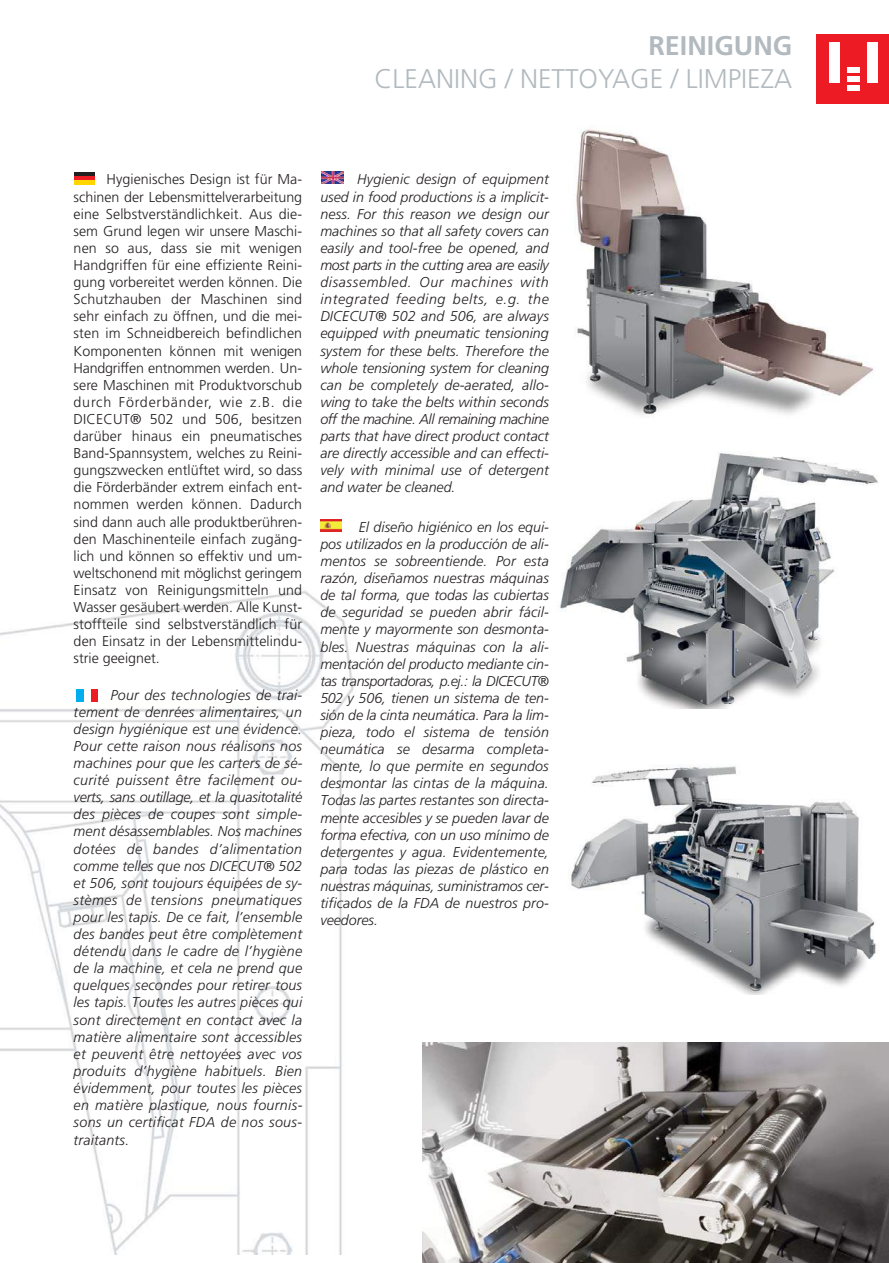
<style>
.page{position:relative;width:889px;height:1263px;background:#fff}
.page>*{position:absolute;margin:0;border:0;box-sizing:border-box;transform-origin:0 0}
.t1{font:300 27px "Frutiger";color:#b2babf}
.t2{font:700 27px "Frutiger CE";color:#b2babf}
.t3{font:italic 300 14.25px/17.1px "Frutiger";letter-spacing:.01em;color:#231f20;text-align:justify}
.t4{font:300 14.25px/17.1px "Frutiger";letter-spacing:.01em;color:#231f20;text-align:justify}
</style>
<div class="page">
<hr style="left:888px;top:0;width:1px;height:1263px;background:#dadee1">
<img style="left:0;top:125px;width:847px;height:1130px">
<div style="left:816px;top:34px;width:72px;height:70px;background:#ed1c24"></div>
<div style="left:829px;top:42px;width:11px;height:40px;background:#fff"></div>
<div style="left:866px;top:42px;width:11px;height:40px;background:#fff"></div>
<div style="left:847px;top:85px;width:12px;height:6px;background:#fff"></div>
<div style="left:847px;top:76px;width:12px;height:5px;background:#fff"></div>
<div style="left:847px;top:67px;width:12px;height:5px;background:#fff"></div>
<img style="left:322px;top:172px;width:21px;height:11px">
<img style="left:321px;top:519px;width:21px;height:12px">
<div style="left:74px;top:172px;width:21px;height:16px;background:#fff"></div>
<div style="left:74px;top:172px;width:21px;height:13px;background:#ed1c24"></div>
<hr style="left:74px;top:172px;width:21px;height:4px;background:#231f20">
<div style="left:74px;top:180px;width:21px;height:5px;background:#ffd600"></div>
<div style="left:77px;top:690px;width:21px;height:14px;background:#fff"></div>
<div style="left:77px;top:690px;width:7px;height:12px;background:#00aeef"></div>
<div style="left:91px;top:690px;width:7px;height:12px;background:#ed1c24"></div>
<img style="left:422px;top:1043px;width:466px;height:220px">
<img style="left:569px;top:126px;width:320px;height:304px">
<div style="left:556px;top:446px;width:332px;height:268px;background:#fff"></div>
<img style="left:559px;top:453px;width:320px;height:256px">
<div style="left:557px;top:760px;width:331px;height:246px;background:#fff"></div>
<img style="left:568px;top:764px;width:308px;height:231px">
<h1 class="t2" style="left:648px;top:34px;width:145px">REINIGUNG</h1>
<h1 class="t1" style="left:374px;top:67px;width:419px">CLEANING / NETTOYAGE / LIMPIEZA</h1>
<p class="t4" style="left:74px;top:172px;width:230px;text-indent:33px">Hygienisches Design ist für Ma&shy;schinen der Lebensmittelverarbeitung eine Selbstverständlichkeit. Aus die&shy;sem Grund legen wir unsere Maschi&shy;nen so aus, dass sie mit wenigen Handgriffen für eine effiziente Reini&shy;gung vorbereitet werden können. Die Schutzhauben der Maschinen sind sehr einfach zu öffnen, und die mei&shy;sten im Schneidbereich befindlichen Komponenten können mit wenigen Handgriffen entnommen werden. Un&shy;sere Maschinen mit Produktvorschub durch Förderbänder, wie z.B. die DICECUT® 502 und 506, besitzen darüber hinaus ein pneumatisches Band-Spannsystem, welches zu Reini&shy;gungszwecken entlüftet wird, so dass die Förderbänder extrem einfach ent&shy;nommen werden können. Dadurch sind dann auch alle pro dukt berühren&shy;den Maschinenteile einfach zugäng&shy;lich und können so effektiv und um&shy;weltschonend mit möglichst geringem Einsatz von Reinigungsmitteln und Wasser gesäubert werden. Alle Kunst&shy;stoffteile sind selbstverständlich für den Einsatz in der Lebensmittelindu&shy;strie geeignet.</p>
<p class="t3" style="left:74px;top:687px;width:230px;text-indent:37px">Pour des technologies de trai&shy;tement de denrées alimentaires, un design hygiénique est une évidence.<br>Pour cette raison nous réalisons nos machines pour que les carters de sé&shy;curité puissent être facilement ou&shy;verts, sans outillage, et la quasitotalité des pièces de coupes sont simple&shy;ment désassemblables. Nos machines dotées de bandes d’alimentation comme telles que nos DICECUT® 502 et 506, sont toujours équipées de sy&shy;stèmes de tensions pneumatiques pour les tapis. De ce fait, l’ensemble des bandes peut être complètement détendu dans le cadre de l’hygiène de la machine, et cela ne prend que quelques secondes pour retirer tous les tapis. Toutes les autres pièces qui sont directement en contact avec la matière alimentaire sont accessibles et peuvent être nettoyées avec vos produits d’hygiène habituels. Bien évidemment, pour toutes les pièces en matière plastique, nous fournis&shy;sons un certificat FDA de nos sous&shy;traitants.</p>
<p class="t3" style="left:320px;top:172px;width:230px;text-indent:37px">Hygienic design of equipment used in food productions is a implicit&shy;ness. For this reason we design our machines so that all safety covers can easily and tool-free be opened, and most parts in the cutting area are easily disassembled. Our machines with integrated feeding belts, e.g. the DICECUT® 502 and 506, are always equipped with pneumatic tensioning system for these belts. Therefore the whole tensioning system for cleaning can be completely de-aerated, allo&shy;wing to take the belts within seconds off the machine. All remaining machine parts that have direct product contact are directly accessible and can effecti&shy;vely with minimal use of detergent and water be cleaned.</p>
<p class="t3" style="left:320px;top:519px;width:230px;text-indent:38px">El diseño higiénico en los equi&shy;pos utilizados en la producción de ali&shy;mentos se sobreentiende. Por esta razón, diseñamos nuestras máquinas de tal forma, que todas las cubiertas de seguridad se pueden abrir fácil&shy;mente y mayormente son desmonta&shy;bles. Nuestras máquinas con la ali&shy;mentación del producto mediante cin&shy;tas transportadoras, p.ej.: la DICECUT® 502 y 506, tienen un sistema de ten&shy;sión de la cinta neumática. Para la lim&shy;pieza, todo el sistema de tensión neumática se desarma completa&shy;mente, lo que permite en segundos desmontar las cintas de la máquina.<br>Todas las partes restantes son directa&shy;mente accesibles y se pueden lavar de forma efectiva, con un uso mínimo de detergentes y agua. Evidentemente, para todas las piezas de plástico en nuestras máquinas, suministramos cer&shy;tificados de la FDA de nuestros pro&shy;veedores.</p>
</div>
